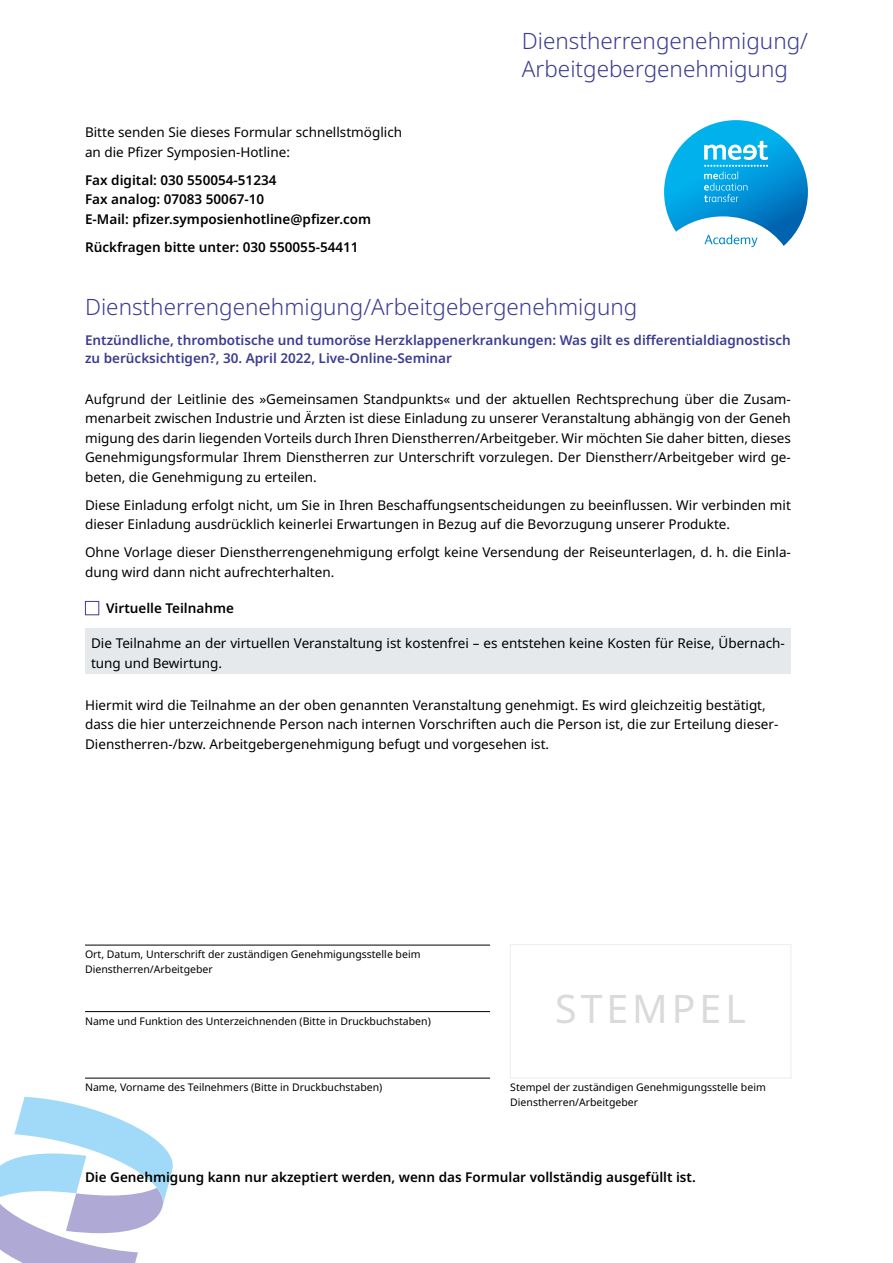
<style>
.page{position:relative;width:893px;height:1263px;background:#fff}
.page>*{position:absolute;margin:0;border:0;box-sizing:border-box;transform-origin:0 0}
.t1{font:39.3px "Noto Sans";letter-spacing:.1em;color:#dadada}
.t2{font:300 22.5px/28px "Noto Sans";color:#3b3c91}
.t3{font:13.5px/19.5px "Noto Sans";color:#000}
.t4{font:600 13.5px/19.5px "Noto Sans";color:#000}
.t5{font:600 13.5px/18px "Noto Sans";color:#3b3c91}
.t6{font:10.5px/15px "Noto Sans";color:#000}
</style>
<div class="page">
<svg style="left:0;top:1097px;width:173px;height:166px"></svg>
<hr style="left:85px;top:945px;width:405px;height:1px;background:#000">
<hr style="left:85px;top:1011px;width:405px;height:1px;background:#000">
<hr style="left:85px;top:1078px;width:405px;height:1px;background:#000">
<div style="left:510px;top:944px;width:281px;height:134px;border:1px solid #ececed"></div>
<svg style="left:664px;top:120px;width:144px;height:127px"></svg>
<div style="left:85px;top:628px;width:706px;height:46px;background:#e5e9ec"></div>
<div style="left:85px;top:601px;width:14px;height:14px;border:1px solid #3b3c91"></div>
<p class="t3" style="left:85px;top:123px;width:319px">Bitte senden Sie dieses Formular schnellstmöglich an die Pfizer Symposien-Hotline:</p>
<p class="t4" style="left:85px;top:170px;width:288px">Fax digital: 030 550054-51234<br>Fax analog: 07083 50067-10<br>E-Mail: pfizer.symposienhotline@pfizer.com</p>
<p class="t4" style="left:85px;top:237px;width:275px">Rückfragen bitte unter: 030 550055-54411</p>
<h2 class="t2" style="left:522px;top:27px;width:288px">Dienstherrengenehmigung/<br>Arbeitgebergenehmigung</h2>
<h2 class="t2" style="left:85px;top:293px;width:554px">Dienstherrengenehmigung/Arbeitgebergenehmigung</h2>
<p class="t5" style="left:85px;top:331px;width:707px">Entzündliche, thrombotische und tumoröse Herzklappenerkrankungen: Was gilt es differentialdiagnostisch zu berücksichtigen?, 30. April 2022, Live-Online-Seminar</p>
<p class="t3" style="left:85px;top:390px;width:707px;text-align:justify">Aufgrund der Leitlinie des »Gemeinsamen Standpunkts« und der aktuellen Rechtsprechung über die Zusam&shy;menarbeit zwischen Industrie und Ärzten ist diese Einladung zu unserer Veranstaltung abhängig von der Geneh migung des darin liegenden Vorteils durch Ihren Dienstherren/Arbeitgeber. Wir möchten Sie daher bitten, dieses Genehmigungsformular Ihrem Dienstherren zur Unterschrift vorzulegen. Der Dienstherr/Arbeitgeber wird ge&shy;beten, die Genehmigung zu erteilen.</p>
<p class="t3" style="left:85px;top:496px;width:707px">Diese Einladung erfolgt nicht, um Sie in Ihren Beschaffungsentscheidungen zu beeinflussen. Wir verbinden mit dieser Einladung ausdrücklich keinerlei Erwartungen in Bezug auf die Bevorzugung unserer Produkte.</p>
<p class="t3" style="left:85px;top:543px;width:707px">Ohne Vorlage dieser Dienstherrengenehmigung erfolgt keine Versendung der Reiseunterlagen, d. h. die Einla&shy;dung wird dann nicht aufrechterhalten.</p>
<p class="t4" style="left:106px;top:598px;width:129px">Virtuelle Teilnahme</p>
<p class="t3" style="left:91px;top:634px;width:695px">Die Teilnahme an der virtuellen Veranstaltung ist kostenfrei – es entstehen keine Kosten für Reise, Übernach&shy;tung und Bewirtung.</p>
<p class="t3" style="left:85px;top:695px;width:695px">Hiermit wird die Teilnahme an der oben genannten Veranstaltung genehmigt. Es wird gleichzeitig bestätigt, dass die hier unterzeichnende Person nach internen Vorschriften auch die Person ist, die zur Erteilung dieser-<br>Dienstherren-/bzw. Arbeitgebergenehmigung befugt und vorgesehen ist.</p>
<p class="t6" style="left:85px;top:947px;width:337px">Ort, Datum, Unterschrift der zuständigen Genehmigungsstelle beim<br>Dienstherren/Arbeitgeber</p>
<p class="t6" style="left:85px;top:1013px;width:347px">Name und Funktion des Unterzeichnenden (Bitte in Druckbuchstaben)</p>
<p class="t6" style="left:85px;top:1080px;width:299px">Name, Vorname des Teilnehmers (Bitte in Druckbuchstaben)</p>
<h1 class="t1" style="left:555px;top:981px;width:192px">STEMPEL</h1>
<p class="t6" style="left:510px;top:1080px;width:257px">Stempel der zuständigen Genehmigungsstelle beim<br>Dienstherren/Arbeitgeber</p>
<p class="t4" style="left:85px;top:1167px;width:612px">Die Genehmigung kann nur akzeptiert werden, wenn das Formular vollständig ausgefüllt ist.</p>
</div>
